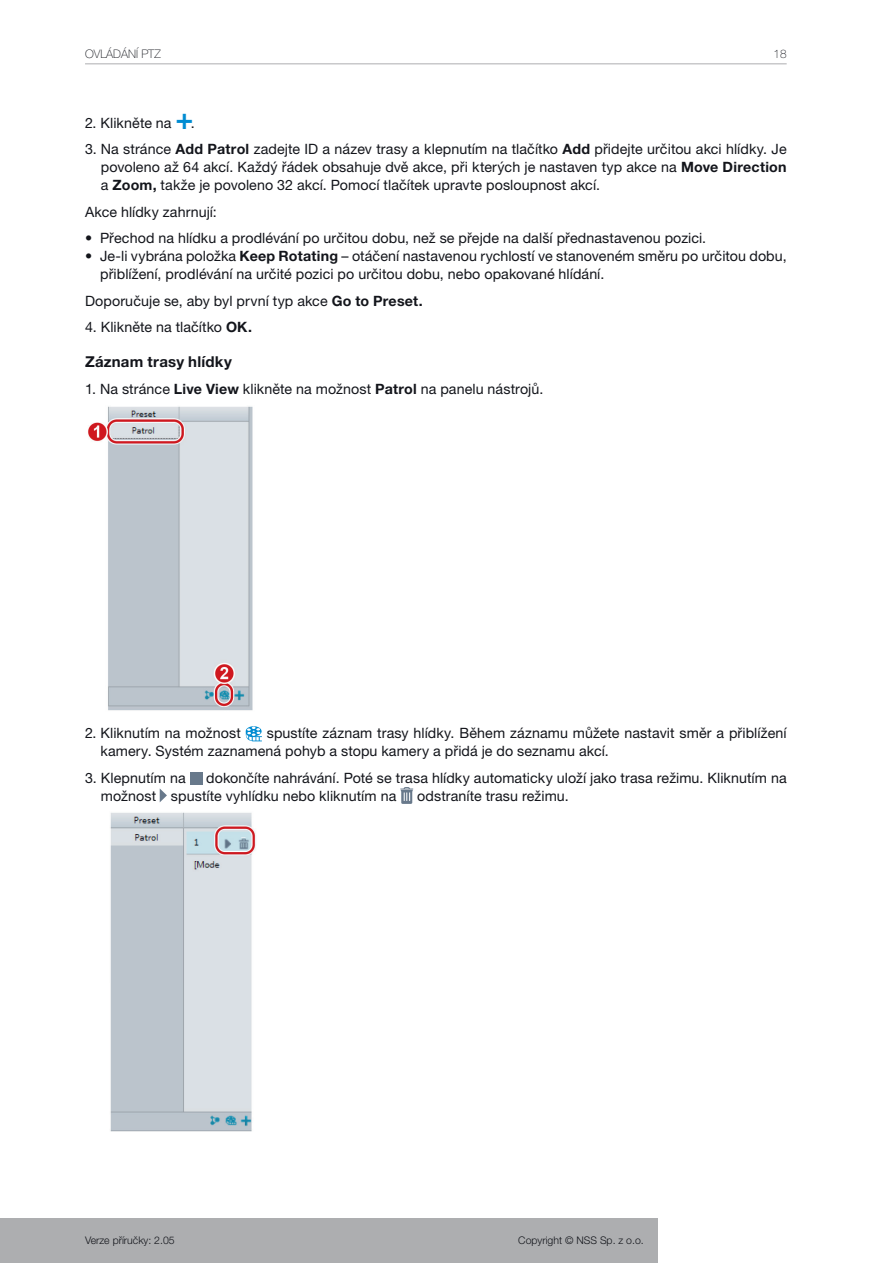
<style>
.page{position:relative;width:893px;height:1263px;background:#fff}
.page>*{position:absolute;margin:0;border:0;box-sizing:border-box;transform-origin:0 0}
.t1{font:700 15px "Helvetica Neue LT Pro";letter-spacing:.015em;color:#13151b}
.t2{font:14.25px/18px "Helvetica Neue LT Pro";letter-spacing:.005em;color:#13151b}
.t3{font:100 11.85px "Helvetica Neue LT Pro";color:#13151b}
.t4{font:300 10.5px "Helvetica Neue LT Pro";color:#13151b}
.s1{font-weight:500;font-size:30px;color:#008cd2}
.s2{font-weight:700}
</style>
<div class="page">
<div style="left:0;top:1218px;width:658px;height:45px;background:#adaeb0"></div>
<hr style="left:85px;top:63px;width:702px;height:1px;background:#adaeb0">
<svg style="left:246px;top:726px;width:16px;height:15px"></svg>
<div style="left:190px;top:772px;width:12px;height:12px;background:#68798b"></div>
<svg style="left:160px;top:789px;width:7px;height:13px"></svg>
<svg style="left:400px;top:787px;width:13px;height:17px"></svg>
<img style="left:110px;top:812px;width:146px;height:171px">
<img style="left:110px;top:983px;width:142px;height:149px">
<img style="left:88px;top:406px;width:165px;height:167px">
<img style="left:108px;top:573px;width:145px;height:138px">
<p class="t3" style="left:85px;top:47px;width:77px">OVLÁDÁNÍ PTZ</p>
<p class="t3" style="left:774px;top:47px;width:15px">18</p>
<p class="t2" style="left:85px;top:113px;width:111px">2. Klikněte na <span class="s1">+</span>.</p>
<p class="t2" style="left:101px;top:140px;width:687px;text-align:justify;text-indent:-16px">3. Na stránce <span class="s2">Add Patrol</span> zadejte ID a název trasy a klepnutím na tlačítko <span class="s2">Add</span> přidejte určitou akci hlídky. Je povoleno až 64 akcí. Každý řádek obsahuje dvě akce, při kterých je nastaven typ akce na <span class="s2">Move Direction </span>a <span class="s2">Zoom,</span> takže je povoleno 32 akcí. Pomocí tlačítek upravte posloupnost akcí.</p>
<p class="t2" style="left:85px;top:202px;width:133px">Akce hlídky zahrnují:</p>
<p class="t2" style="left:85px;top:229px;width:623px">• Přechod na hlídku a prodlévání po určitou dobu, než se přejde na další přednastavenou pozici.</p>
<p class="t2" style="left:100px;top:247px;width:688px;text-indent:-15px">• Je-li vybrána položka <span class="s2">Keep Rotating</span> – otáčení nastavenou rychlostí ve stanoveném směru po určitou dobu, přiblížení, prodlévání na určité pozici po určitou dobu, nebo opakované hlídání.</p>
<p class="t2" style="left:85px;top:291px;width:339px">Doporučuje se, aby byl první typ akce <span class="s2">Go to Preset.</span></p>
<p class="t2" style="left:85px;top:318px;width:168px">4. Klikněte na tlačítko <span class="s2">OK.</span></p>
<p class="t1" style="left:85px;top:353px;width:148px">Záznam trasy hlídky</p>
<p class="t2" style="left:85px;top:379px;width:460px">1. Na stránce <span class="s2">Live View</span> klikněte na možnost <span class="s2">Patrol</span> na panelu nástrojů.</p>
<p class="t2" style="left:101px;top:724px;width:687px;text-indent:166px">spustíte záznam trasy hlídky. Během záznamu můžete nastavit směr a přiblížení kamery. Systém zaznamená pohyb a stopu kamery a přidá je do seznamu akcí.</p>
<p class="t2" style="left:85px;top:769px;width:102px">3. Klepnutím na</p>
<p class="t2" style="left:85px;top:724px;width:157px">2. Kliknutím na možnost</p>
<p class="t2" style="left:101px;top:769px;width:687px;text-indent:105px">dokončíte nahrávání. Poté se trasa hlídky automaticky uloží jako trasa režimu. Kliknutím na možnost spustíte vyhlídku nebo kliknutím na</p>
<p class="t2" style="left:417px;top:787px;width:153px">odstraníte trasu režimu.</p>
<p class="t4" style="left:85px;top:1234px;width:91px">Verze příručky: 2.05</p>
<p class="t4" style="left:518px;top:1234px;width:127px">Copyright © NSS Sp. z o.o.</p>
</div>
